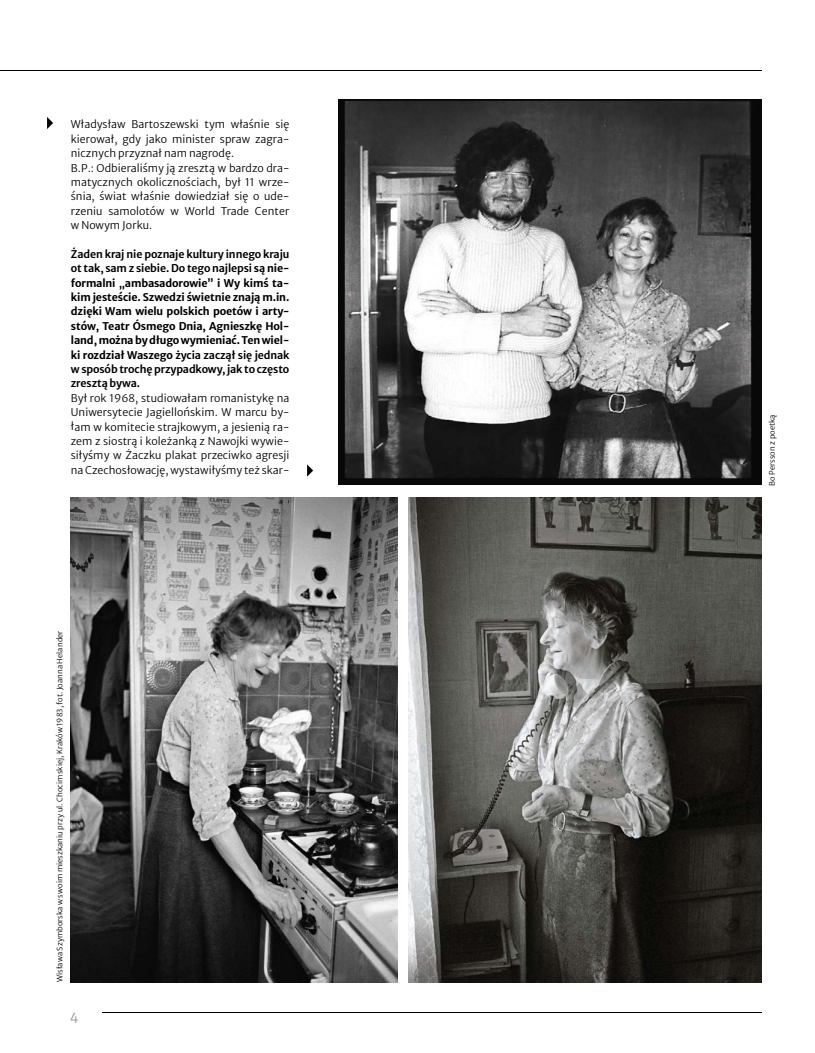
<style>
.page{position:relative;width:815px;height:1053px;background:#fff}
.page>*{position:absolute;margin:0;border:0;box-sizing:border-box;transform-origin:0 0}
.t1{font:300 13.75px "Merriweather Sans";color:#9d9c9c}
.t2{font:300 10.62px/14.4px "Merriweather Sans";letter-spacing:.005em;color:#000}
.t3{font:700 10.62px/14.4px "Merriweather Sans";letter-spacing:-.01em;color:#000;text-align:justify}
.t4{font:300 7.5px "Merriweather Sans";letter-spacing:.01em;color:#000}
.s1{font-weight:600}
</style>
<div class="page">
<hr style="left:103px;top:1011px;width:659px;height:1px;background:#000">
<svg style="left:47px;top:117px;width:6px;height:12px"></svg>
<svg style="left:307px;top:464px;width:6px;height:12px"></svg>
<hr style="left:0;top:70px;width:762px;height:1px;background:#000">
<img style="left:339px;top:100px;width:423px;height:384px">
<img style="left:71px;top:497px;width:327px;height:484px">
<img style="left:409px;top:497px;width:353px;height:484px">
<p class="t2" style="left:71px;top:117px;width:220px">Władysław Bartoszewski tym właśnie się kierował, gdy jako minister spraw zagra&shy;nicznych przyznał nam nagrodę.<br>B.P.: Odbieraliśmy ją zresztą w bardzo dra&shy;matycznych okolicznościach, był 11 wrze&shy;śnia, świat właśnie dowiedział się o ude&shy;rzeniu samolotów w World Trade Center w Nowym Jorku.</p>
<p class="t3" style="left:71px;top:247px;width:220px"><span class="s1">Żaden kraj nie poznaje kultury innego kraju ot tak, sam z siebie. Do tego najlepsi</span> s<span class="s1">ą</span> nie&shy;formalni „ambasadorowie” i Wy kimś ta&shy;kim jesteście. Szwedzi świetnie znają m.in. dzięki Wam wielu polskich poetów i arty&shy;stów, Teatr Ósmego Dnia, Agnieszkę Hol&shy;land, można by długo wymieniać. Ten wiel&shy;ki rozdział Waszego <span class="s1">życia zaczął się jednak w sposób trochę przypadkowy, jak to często zresztą bywa.</span></p>
<p class="t2" style="left:71px;top:391px;width:220px;text-align:justify">Był rok 1968, studiowałam romanistykę na Uniwersytecie Jagiellońskim. W marcu by&shy;łam w komitecie strajkowym, a jesienią ra&shy;zem z siostrą i koleżanką z Nawojki wywie&shy;siłyśmy w Żaczku plakat przeciwko agresji na Czechosłowację, wystawiłyśmy też skar-</p>
<p class="t4" style="left:55px;top:981px;width:353px;rotate:-90deg">Wisława Szymborska w swoim mieszkaniu przy ul. Chocimskiej, Kraków 1983, fot. Joanna Helander</p>
<p class="t1" style="left:70px;top:1008px;width:11px">4</p>
<p class="t4" style="left:767px;top:486px;width:73px;rotate:-90deg">Bo Persson z poetką</p>
</div>
